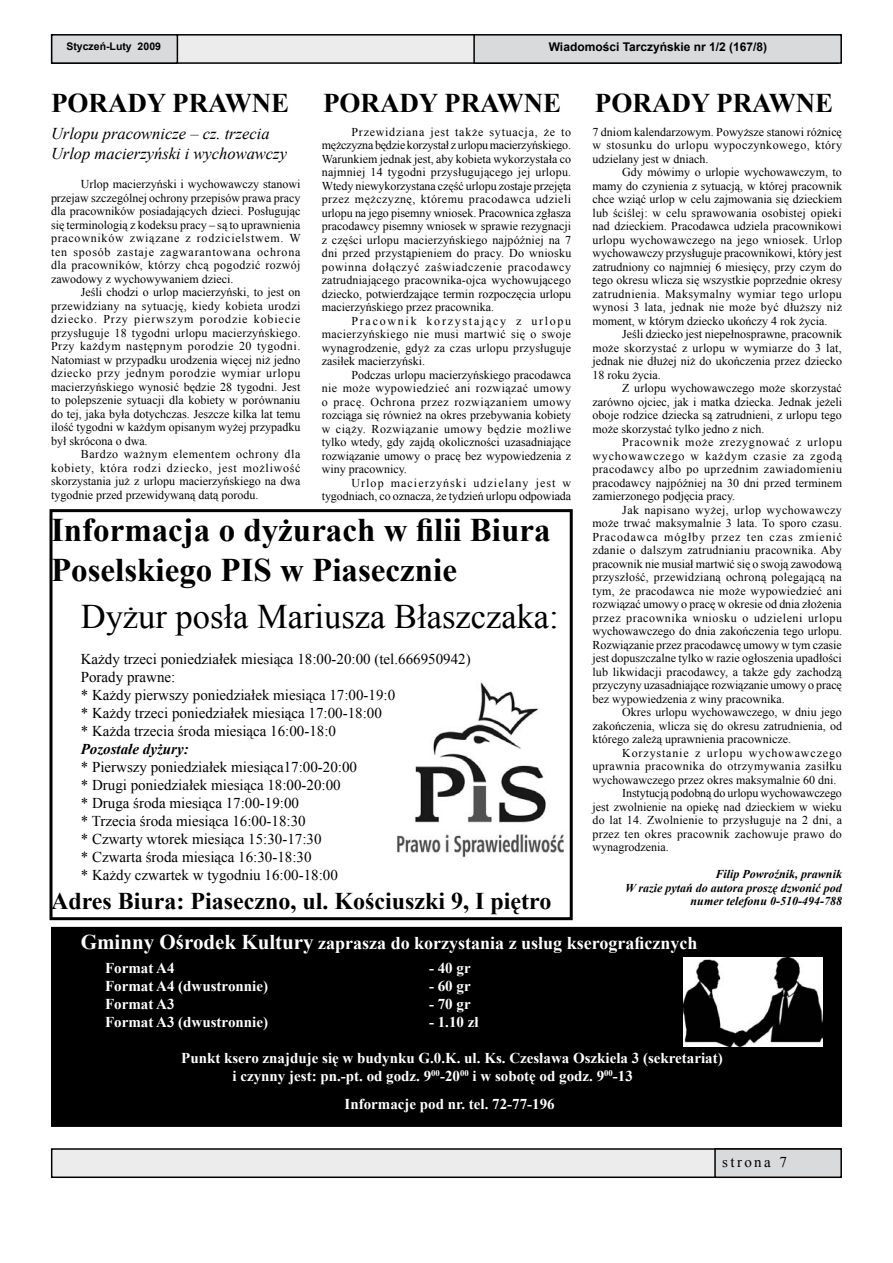
<style>
.page{position:relative;width:893px;height:1263px;background:#fff}
.page>*{position:absolute;margin:0;border:0;box-sizing:border-box;transform-origin:0 0}
.t1{font:34.5px "Times New Roman";color:#000}
.t2{font:700 33px/39.6px "Times New Roman";color:#000}
.t3{font:700 27px "Times New Roman";color:#000}
.t4{font:700 24px "Times New Roman";color:#000}
.t5{font:700 18px "Times New Roman";color:#fff}
.t6{font:italic 16.5px/19.8px "Times New Roman";color:#000}
.t7{font:15px/18px "Times New Roman";color:#000}
.t8{font:700 15px/18px "Times New Roman";color:#fff}
.t9{font:italic 700 15px "Times New Roman";color:#000}
.t10{font:12px/13.5px "Times New Roman";color:#000;text-align:justify}
.t11{font:italic 700 12px/13.5px "Times New Roman";color:#000;text-align:right}
.t12{font:12px "Times New Roman";letter-spacing:.03em;color:#000}
.t13{font:12px "Times New Roman";letter-spacing:.025em;color:#000}
.t14{font:700 12px "Arial";color:#000}
.t15{font:12px "Times New Roman";letter-spacing:.07em;color:#000}
.t16{font:700 10.5px "Arial";color:#000}
.s1{font-size:21px}
</style>
<div class="page">
<div style="left:52px;top:35px;width:786px;height:28px;background:#ececed"></div>
<div style="left:51px;top:34px;width:788px;height:30px;border:2px solid #000"></div>
<div style="left:52px;top:35px;width:125px;height:28px;background:#d9dadb"></div>
<div style="left:51px;top:34px;width:127px;height:30px;border:2px solid #000"></div>
<div style="left:474px;top:35px;width:367px;height:28px;background:#d9dadb"></div>
<div style="left:473px;top:34px;width:369px;height:30px;border:2px solid #000"></div>
<div style="left:52px;top:1149px;width:789px;height:28px;background:#ececed"></div>
<div style="left:51px;top:1148px;width:791px;height:30px;border:2px solid #000"></div>
<div style="left:715px;top:1149px;width:126px;height:28px;background:#d9dadb"></div>
<div style="left:714px;top:1148px;width:128px;height:30px;border:2px solid #000"></div>
<div style="left:50px;top:509px;width:523px;height:411px;border:3px solid #000"></div>
<div style="left:52px;top:928px;width:789px;height:198px;background:#000"></div>
<div style="left:51px;top:927px;width:791px;height:200px;border:2px solid #000"></div>
<img style="left:684px;top:958px;width:139px;height:88px">
<img style="left:397px;top:682px;width:167px;height:176px">
<p class="t16" style="left:66px;top:40px;width:96px">Styczeń-Luty 2009</p>
<p class="t14" style="left:549px;top:39px;width:220px">Wiadomości Tarczyńskie nr 1/2 (167/8)</p>
<h3 class="t3" style="left:51px;top:84px;width:240px">PORADY PRAWNE</h3>
<h3 class="t3" style="left:323px;top:84px;width:240px">PORADY PRAWNE</h3>
<h3 class="t3" style="left:595px;top:84px;width:240px">PORADY PRAWNE</h3>
<h3 class="t6" style="left:51px;top:123px;width:238px">Urlopu pracownicze – cz. trzecia<br>Urlop macierzyński i wychowawczy</h3>
<p class="t10" style="left:51px;top:177px;width:251px;text-indent:30px">Urlop macierzyński i wychowawczy stanowi przejaw szczególnej ochrony przepisów prawa pracy dla pracowników posiadających dzieci. Posługując się terminologią z kodeksu pracy – są to uprawnienia pracowników związane z rodzicielstwem. W ten sposób zastaje zagwarantowana ochrona dla pracowników, którzy chcą pogodzić rozwój zawodowy z wychowywaniem dzieci.</p>
<p class="t10" style="left:51px;top:285px;width:251px;text-indent:30px">Jeśli chodzi o urlop macierzyński, to jest on przewidziany na sytuację, kiedy kobieta urodzi dziecko. Przy pierwszym porodzie kobiecie przysługuje 18 tygodni urlopu macierzyńskiego.<br>Przy każdym następnym porodzie 20 tygodni.<br>Natomiast w przypadku urodzenia więcej niż jedno dziecko przy jednym porodzie wymiar urlopu macierzyńskiego wynosić będzie 28 tygodni. Jest to polepszenie sytuacji dla kobiety w porównaniu do tej, jaka była dotychczas. Jeszcze kilka lat temu ilość tygodni w każdym opisanym wyżej przypadku był skrócona o dwa.</p>
<p class="t10" style="left:51px;top:447px;width:251px;text-indent:30px">Bardzo ważnym elementem ochrony dla kobiety, która rodzi dziecko, jest możliwość skorzystania już z urlopu macierzyńskiego na dwa tygodnie przed przewidywaną datą porodu.</p>
<p class="t10" style="left:322px;top:125px;width:251px;text-indent:30px">Przewidziana jest także sytuacja, że to mężczyzna będzie korzystał z urlopu macierzyńskiego.<br>Warunkiem jednak jest, aby kobieta wykorzystała co najmniej 14 tygodni przysługującego jej urlopu.<br>Wtedy niewykorzystana część urlopu zostaje przejęta przez mężczyznę, któremu pracodawca udzieli urlopu na jego pisemny wniosek. Pracownica zgłasza pracodawcy pisemny wniosek w sprawie rezygnacji z części urlopu macierzyńskiego najpóźniej na 7 dni przed przystąpieniem do pracy. Do wniosku powinna dołączyć zaświadczenie pracodawcy zatrudniającego pracownika-ojca wychowującego dziecko, potwierdzające termin rozpoczęcia urlopu macierzyńskiego przez pracownika.</p>
<p class="t10" style="left:322px;top:314px;width:251px;text-indent:30px">Pracownik korzystający z urlopu macierzyńskiego nie musi martwić się o swoje wynagrodzenie, gdyż za czas urlopu przysługuje zasiłek macierzyński.</p>
<p class="t10" style="left:322px;top:368px;width:251px;text-indent:30px">Podczas urlopu macierzyńskiego pracodawca nie może wypowiedzieć ani rozwiązać umowy o pracę. Ochrona przez rozwiązaniem umowy rozciąga się również na okres przebywania kobiety w ciąży. Rozwiązanie umowy będzie możliwe tylko wtedy, gdy zajdą okoliczności uzasadniające rozwiązanie umowy o pracę bez wypowiedzenia z winy pracownicy.</p>
<p class="t10" style="left:322px;top:476px;width:251px;text-align:right">Urlop macierzyński udzielany jest w tygodniach, co oznacza, że tydzień urlopu odpowiada</p>
<h2 class="t2" style="left:51px;top:509px;width:501px">Informacja o dyżurach w filii Biura<br>Poselskiego PIS w Piasecznie</h2>
<h1 class="t1" style="left:81px;top:593px;width:480px">Dyżur posła Mariusza Błaszczaka:</h1>
<p class="t7" style="left:81px;top:649px;width:391px">Każdy trzeci poniedziałek miesiąca 18:00-20:00 (tel.666950942)<br>Porady prawne:<br>* Każdy pierwszy poniedziałek miesiąca 17:00-19:00<br>* Każdy trzeci poniedziałek miesiąca 17:00-18:00<br>* Każda trzecia środa miesiąca 16:00-18:0</p>
<p class="t9" style="left:81px;top:738px;width:109px">Pozostałe dyżury:</p>
<p class="t7" style="left:81px;top:757px;width:278px">* Pierwszy poniedziałek miesiąca17:00-20:00 * Drugi poniedziałek miesiąca 18:00-20:00<br>* Druga środa miesiąca 17:00-19:00<br>* Trzecia środa miesiąca 16:00-18:30<br>* Czwarty wtorek miesiąca 15:30-17:30<br>* Czwarta środa miesiąca 16:30-18:30<br>* Każdy czwartek w tygodniu 16:00-18:00</p>
<h3 class="t4" style="left:51px;top:884px;width:502px">Adres Biura: Piaseczno, ul. Kościuszki 9, I piętro</h3>
<p class="t10" style="left:592px;top:125px;width:251px">7 dniom kalendarzowym. Powyższe stanowi różnicę w stosunku do urlopu wypoczynkowego, który udzielany jest w dniach.</p>
<p class="t10" style="left:592px;top:165px;width:251px;text-indent:30px">Gdy mówimy o urlopie wychowawczym, to mamy do czynienia z sytuacją, w której pracownik chce wziąć urlop w celu zajmowania się dzieckiem lub ściślej: w celu sprawowania osobistej opieki nad dzieckiem. Pracodawca udziela pracownikowi urlopu wychowawczego na jego wniosek. Urlop wychowawczy przysługuje pracownikowi, który jest zatrudniony co najmniej 6 miesięcy, przy czym do tego okresu wlicza się wszystkie poprzednie okresy zatrudnienia. Maksymalny wymiar tego urlopu wynosi 3 lata, jednak nie może być dłuższy niż moment, w którym dziecko ukończy 4 rok życia.</p>
<p class="t10" style="left:592px;top:327px;width:251px;text-indent:30px">Jeśli dziecko jest niepełnosprawne, pracownik może skorzystać z urlopu w wymiarze do 3 lat, jednak nie dłużej niż do ukończenia przez dziecko 18 roku życia.</p>
<p class="t10" style="left:592px;top:381px;width:251px;text-indent:30px">Z urlopu wychowawczego może skorzystać zarówno ojciec, jak i matka dziecka. Jednak jeżeli oboje rodzice dziecka są zatrudnieni, z urlopu tego może skorzystać tylko jedno z nich.</p>
<p class="t10" style="left:592px;top:435px;width:251px;text-indent:30px">Pracownik może zrezygnować z urlopu wychowawczego w każdym czasie za zgodą pracodawcy albo po uprzednim zawiadomieniu pracodawcy najpóźniej na 30 dni przed terminem zamierzonego podjęcia pracy.</p>
<p class="t10" style="left:592px;top:503px;width:251px;text-indent:30px">Jak napisano wyżej, urlop wychowawczy może trwać maksymalnie 3 lata. To sporo czasu.<br>Pracodawca mógłby przez ten czas zmienić zdanie o dalszym zatrudnianiu pracownika. Aby pracownik nie musiał martwić się o swoją zawodową przyszłość, przewidzianą ochroną polegającą na tym, że pracodawca nie może wypowiedzieć ani rozwiązać umowy o pracę w okresie od dnia złożenia przez pracownika wniosku o udzieleni urlopu wychowawczego do dnia zakończenia tego urlopu.<br>Rozwiązanie przez pracodawcę umowy w tym czasie jest dopuszczalne tylko w razie ogłoszenia upadłości lub likwidacji pracodawcy, a także gdy zachodzą przyczyny uzasadniające rozwiązanie umowy o pracę bez wypowiedzenia z winy pracownika.</p>
<p class="t10" style="left:592px;top:705px;width:251px;text-indent:30px">Okres urlopu wychowawczego, w dniu jego zakończenia, wlicza się do okresu zatrudnienia, od którego zależą uprawnienia pracownicze.</p>
<p class="t15" style="left:622px;top:745px;width:221px">Korzystanie z urlopu wychowawczego</p>
<p class="t12" style="left:592px;top:758px;width:251px">uprawnia pracownika do otrzymywania zasiłku</p>
<p class="t10" style="left:592px;top:773px;width:245px">wychowawczego przez okres maksymalnie 60 dni.</p>
<p class="t10" style="left:622px;top:786px;width:221px">Instytucją podobną do urlopu wychowawczego</p>
<p class="t10" style="left:592px;top:800px;width:251px">jest zwolnienie na opiekę nad dzieckiem w wieku</p>
<p class="t10" style="left:592px;top:813px;width:251px">do lat 14. Zwolnienie to przysługuje na 2 dni, a</p>
<p class="t13" style="left:592px;top:826px;width:251px">przez ten okres pracownik zachowuje prawo do</p>
<p class="t10" style="left:592px;top:840px;width:78px">wynagrodzenia.</p>
<p class="t11" style="left:625px;top:867px;width:218px">Filip Powroźnik, prawnik<br>W razie pytań do autora proszę dzwonić pod numer telefonu 0-510-494-788</p>
<h3 class="t5" style="left:81px;top:931px;width:618px"><span class="s1">Gminny Ośrodek Kultury</span> zaprasza do korzystania z usług kserograficznych</h3>
<p class="t8" style="left:105px;top:958px;width:71px">Format A4</p>
<p class="t8" style="left:429px;top:958px;width:43px">- 40 gr</p>
<p class="t8" style="left:105px;top:976px;width:165px">Format A4 (dwustronnie)</p>
<p class="t8" style="left:429px;top:976px;width:43px">- 60 gr</p>
<p class="t8" style="left:105px;top:994px;width:71px">Format A3</p>
<p class="t8" style="left:429px;top:994px;width:43px">- 70 gr</p>
<p class="t8" style="left:105px;top:1012px;width:165px">Format A3 (dwustronnie)</p>
<p class="t8" style="left:429px;top:1012px;width:51px">- 1.10 zł</p>
<p class="t8" style="left:232px;top:1048px;width:492px;text-indent:-51px">Punkt ksero znajduje się w budynku G.0.K. ul. Ks. Czesława Oszkiela 3 (sekretariat) i czynny jest: pn.-pt. od godz. 9<sup>00</sup>-20<sup>00</sup> i w sobotę od godz. 9<sup>00</sup>-13<sup>00</sup></p>
<p class="t8" style="left:344px;top:1095px;width:212px">Informacje pod nr. tel. 72-77-196</p>
<p class="t7" style="left:722px;top:1153px;width:50px">strona</p>
</div>
